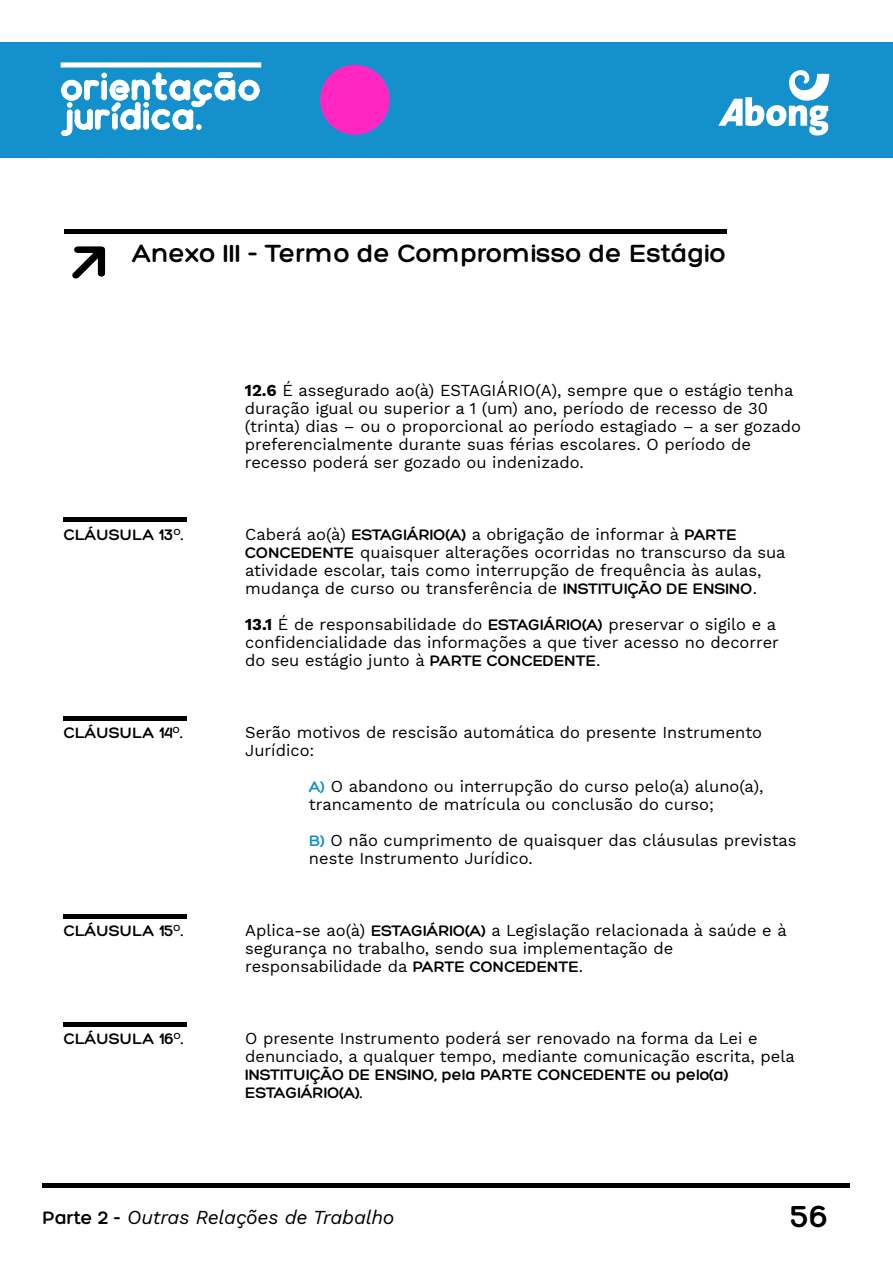
<style>
.page{position:relative;width:893px;height:1263px;background:#fff}
.page>*{position:absolute;margin:0;border:0;box-sizing:border-box;transform-origin:0 0}
.t1{font:700 33px "Hero";color:#000}
.t2{font:700 27px "Hero";color:#000}
.t3{font:italic 19.5px "Work Sans";letter-spacing:-.01em;color:#000}
.t4{font:16.5px/18px "Work Sans";color:#000}
.t5{font:700 16.5px/18px "Hero";color:#000}
.s1{font-family:"Hero";font-weight:700}
.s2{font-family:"Hero";font-weight:700;color:#1490cd}
.s3{font-family:"Hero";font-weight:700;font-style:normal}
</style>
<div class="page">
<hr style="left:43px;top:1184px;width:807px;height:4px;background:#000">
<div style="left:0;top:43px;width:893px;height:115px;background:#1490cd"></div>
<svg style="left:320px;top:65px;width:70px;height:70px"></svg>
<hr style="left:61px;top:63px;width:200px;height:4px;background:#fff">
<svg style="left:61px;top:73px;width:198px;height:63px"></svg>
<svg style="left:718px;top:70px;width:111px;height:66px"></svg>
<hr style="left:64px;top:518px;width:123px;height:4px;background:#000">
<hr style="left:64px;top:716px;width:123px;height:4px;background:#000">
<hr style="left:64px;top:914px;width:123px;height:4px;background:#000">
<hr style="left:64px;top:1022px;width:123px;height:4px;background:#000">
<svg style="left:72px;top:247px;width:33px;height:32px"></svg>
<hr style="left:64px;top:230px;width:662px;height:4px;background:#000">
<h2 class="t2" style="left:133px;top:239px;width:595px">Anexo III - Termo de Compromisso de Estágio</h2>
<p class="t4" style="left:245px;top:381px;width:558px">12.6 É assegurado ao(à) ESTAGIÁRIO(A), sempre que o estágio tenha duração igual ou superior a 1 (um) ano, período de recesso de 30 (trinta) dias – ou o proporcional ao período estagiado – a ser gozado preferencialmente durante suas férias escolares. O período de recesso poderá ser gozado ou indenizado.</p>
<p class="t5" style="left:64px;top:526px;width:121px">CLÁUSULA 13<sup>O</sup>.</p>
<p class="t4" style="left:245px;top:525px;width:542px">Caberá ao(à) <span class="s1">ESTAGIÁRIO(A)</span> a obrigação de informar à <span class="s1">PARTE CONCEDENTE</span> quaisquer alterações ocorridas no transcurso da sua atividade escolar, tais como interrupção de frequência às aulas, mudança de curso ou transferência de <span class="s1">INSTITUIÇÃO DE ENSINO</span>.</p>
<p class="t4" style="left:245px;top:615px;width:535px">13.1 É de responsabilidade do <span class="s1">ESTAGIÁRIO(A)</span> preservar o sigilo e a confidencialidade das informações a que tiver acesso no decorrer do seu estágio junto à <span class="s1">PARTE CONCEDENTE</span>.</p>
<p class="t5" style="left:64px;top:724px;width:120px">CLÁUSULA 14<sup>O</sup>.</p>
<p class="t4" style="left:245px;top:723px;width:518px">Serão motivos de rescisão automática do presente Instrumento<br>Jurídico:</p>
<p class="t4" style="left:309px;top:777px;width:456px"><span class="s2">A)</span> O abandono ou interrupção do curso pelo(a) aluno(a), trancamento de matrícula ou conclusão do curso;</p>
<p class="t4" style="left:309px;top:831px;width:489px"><span class="s2">B)</span> O não cumprimento de quaisquer das cláusulas previstas neste Instrumento Jurídico.</p>
<p class="t5" style="left:64px;top:922px;width:121px">CLÁUSULA 15<sup>O</sup>.</p>
<p class="t4" style="left:245px;top:921px;width:543px">Aplica-se ao(à) <span class="s1">ESTAGIÁRIO(A)</span> a Legislação relacionada à saúde e à segurança no trabalho, sendo sua implementação de responsabilidade da <span class="s1">PARTE CONCEDENTE</span>.</p>
<p class="t5" style="left:64px;top:1030px;width:121px">CLÁUSULA 16<sup>O</sup>.</p>
<p class="t4" style="left:245px;top:1029px;width:551px">O presente Instrumento poderá ser renovado na forma da Lei e denunciado, a qualquer tempo, mediante comunicação escrita, pela</p>
<p class="t5" style="left:245px;top:1066px;width:485px">INSTITUIÇÃO DE ENSINO, pela PARTE CONCEDENTE ou pelo(a)<br>ESTAGIÁRIO(A).</p>
<p class="t3" style="left:43px;top:1203px;width:353px"><span class="s3">Parte 2 -</span> Outras Relações de Trabalho</p>
<h1 class="t1" style="left:791px;top:1198px;width:39px">56</h1>
</div>
